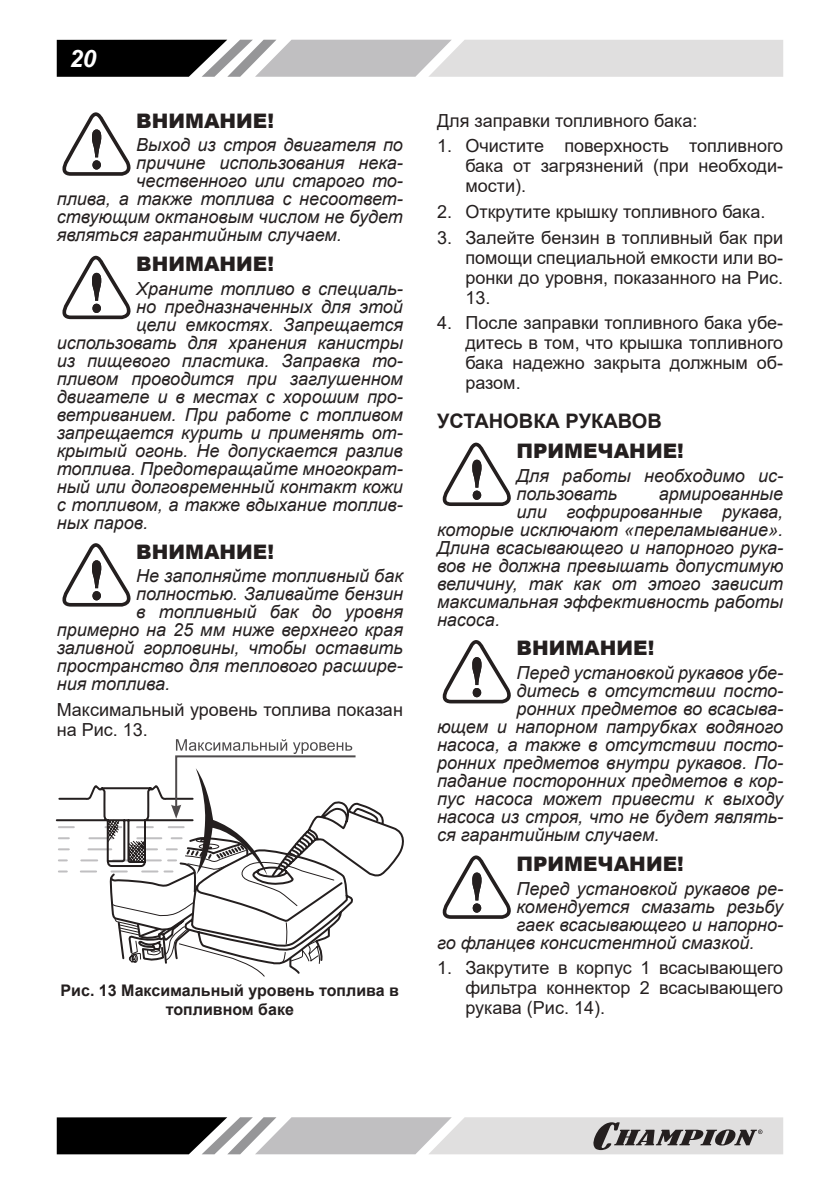
<style>
.page{position:relative;width:840px;height:1191px;background:#fff}
.page>*{position:absolute;margin:0;border:0;box-sizing:border-box;transform-origin:0 0}
.t1{font:italic 700 24px "Arial";color:#fff}
.t2{font:900 20px "Arial";color:#241f1f}
.t3{font:700 20px "Arial";color:#241f1f}
.t4{font:italic 18px/18px "Arial";color:#241f1f}
.t5{font:18px/20px "Arial";color:#241f1f;text-align:justify}
.t6{font:700 16px/19.2px "Arial";color:#241f1f;text-align:center}
</style>
<div class="page">
<svg style="left:57px;top:40px;width:725px;height:37px;background:#aaa9aa"></svg>
<svg style="left:57px;top:1117px;width:725px;height:37px;background:#9e9e9e"></svg>
<svg style="left:62px;top:112px;width:69px;height:64px"></svg>
<svg style="left:62px;top:256px;width:69px;height:63px"></svg>
<svg style="left:62px;top:543px;width:69px;height:63px"></svg>
<svg style="left:55px;top:739px;width:349px;height:238px"></svg>
<svg style="left:442px;top:442px;width:69px;height:64px"></svg>
<svg style="left:442px;top:640px;width:69px;height:63px"></svg>
<svg style="left:442px;top:855px;width:69px;height:64px"></svg>
<h1 class="t1" style="left:70px;top:44px;width:28px">20</h1>
<p class="t2" style="left:136px;top:106px;width:139px">ВНИМАНИЕ!</p>
<p class="t4" style="left:136px;top:136px;width:268px">Выход из строя двигателя по</p>
<p class="t4" style="left:136px;top:154px;width:268px">причине использования нека-</p>
<p class="t4" style="left:136px;top:172px;width:268px">чественного или старого то-</p>
<p class="t4" style="left:57px;top:190px;width:347px">плива, а также топлива с несоответ-</p>
<p class="t4" style="left:57px;top:208px;width:347px">ствующим октановым числом не будет</p>
<p class="t4" style="left:57px;top:226px;width:286px">являться гарантийным случаем.</p>
<p class="t2" style="left:136px;top:249px;width:139px">ВНИМАНИЕ!</p>
<p class="t4" style="left:136px;top:280px;width:268px">Храните топливо в специаль-</p>
<p class="t4" style="left:136px;top:298px;width:268px">но предназначенных для этой</p>
<p class="t4" style="left:136px;top:316px;width:268px">цели емкостях. Запрещается</p>
<p class="t4" style="left:57px;top:334px;width:347px">использовать для хранения канистры</p>
<p class="t4" style="left:57px;top:352px;width:347px">из пищевого пластика. Заправка то-</p>
<p class="t4" style="left:57px;top:370px;width:347px">пливом проводится при заглушенном</p>
<p class="t4" style="left:57px;top:388px;width:347px">двигателе и в местах с хорошим про-</p>
<p class="t4" style="left:57px;top:406px;width:347px">ветриванием. При работе с топливом</p>
<p class="t4" style="left:57px;top:424px;width:347px">запрещается курить и применять от-</p>
<p class="t4" style="left:57px;top:442px;width:347px">крытый огонь. Не допускается разлив</p>
<p class="t4" style="left:57px;top:460px;width:347px">топлива. Предотвращайте многократ-</p>
<p class="t4" style="left:57px;top:478px;width:347px">ный или долговременный контакт кожи</p>
<p class="t4" style="left:57px;top:496px;width:347px">с топливом, а также вдыхание топлив-</p>
<p class="t4" style="left:57px;top:514px;width:93px">ных паров.</p>
<p class="t2" style="left:136px;top:537px;width:139px">ВНИМАНИЕ!</p>
<p class="t4" style="left:136px;top:567px;width:268px">Не заполняйте топливный бак</p>
<p class="t4" style="left:136px;top:585px;width:268px">полностью. Заливайте бензин</p>
<p class="t4" style="left:136px;top:603px;width:268px">в топливный бак до уровня</p>
<p class="t4" style="left:57px;top:621px;width:347px">примерно на 25 мм ниже верхнего края</p>
<p class="t4" style="left:57px;top:639px;width:347px">заливной горловины, чтобы оставить</p>
<p class="t4" style="left:57px;top:657px;width:347px">пространство для теплового расшире-</p>
<p class="t4" style="left:57px;top:675px;width:115px">ния топлива.</p>
<p class="t5" style="left:57px;top:699px;width:347px">Максимальный уровень топлива показан на Рис. 13.</p>
<p class="t6" style="left:61px;top:981px;width:340px">Рис. 13 Максимальный уровень топлива в топливном баке</p>
<p class="t5" style="left:437px;top:110px;width:262px">Для заправки топливного бака:</p>
<p class="t5" style="left:465px;top:136px;width:319px;text-indent:-28px">1. Очистите поверхность топливного бака от загрязнений (при необходи&shy;мости).</p>
<p class="t5" style="left:437px;top:201px;width:330px">2. Открутите крышку топливного бака.</p>
<p class="t5" style="left:465px;top:227px;width:319px;text-indent:-28px">3. Залейте бензин в топливный бак при помощи специальной емкости или во&shy;ронки до уровня, показанного на Рис.<br>13.</p>
<p class="t5" style="left:465px;top:313px;width:319px;text-indent:-28px">4. После заправки топливного бака убе&shy;дитесь в том, что крышка топливного бака надежно закрыта должным об&shy;разом.</p>
<p class="t3" style="left:437px;top:407px;width:226px">УСТАНОВКА РУКАВОВ</p>
<p class="t2" style="left:516px;top:436px;width:169px">ПРИМЕЧАНИЕ!</p>
<p class="t4" style="left:516px;top:466px;width:268px">Для работы необходимо ис&shy;пользовать</p>
<p class="t4" style="left:658px;top:484px;width:126px">армированные</p>
<p class="t4" style="left:516px;top:502px;width:268px">или гофрированные рукава,</p>
<p class="t4" style="left:437px;top:520px;width:347px">которые исключают «переламывание».</p>
<p class="t4" style="left:437px;top:538px;width:347px">Длина всасывающего и напорного рука-</p>
<p class="t4" style="left:437px;top:556px;width:347px">вов не должна превышать допустимую</p>
<p class="t4" style="left:437px;top:574px;width:347px">величину, так как от этого зависит</p>
<p class="t4" style="left:437px;top:592px;width:347px">максимальная эффективность работы</p>
<p class="t4" style="left:437px;top:610px;width:64px">насоса.</p>
<p class="t2" style="left:516px;top:634px;width:139px">ВНИМАНИЕ!</p>
<p class="t4" style="left:516px;top:664px;width:268px">Перед установкой рукавов убе-</p>
<p class="t4" style="left:516px;top:682px;width:268px">дитесь в отсутствии посто-</p>
<p class="t4" style="left:516px;top:700px;width:268px">ронних предметов во всасыва-</p>
<p class="t4" style="left:437px;top:718px;width:347px">ющем и напорном патрубках водяного</p>
<p class="t4" style="left:437px;top:736px;width:347px">насоса, а также в отсутствии посто-</p>
<p class="t4" style="left:437px;top:754px;width:347px">ронних предметов внутри рукавов. По-</p>
<p class="t4" style="left:437px;top:772px;width:347px">падание посторонних предметов в кор-</p>
<p class="t4" style="left:437px;top:790px;width:347px">пус насоса может привести к выходу</p>
<p class="t4" style="left:437px;top:808px;width:347px">насоса из строя, что не будет являть-</p>
<p class="t4" style="left:437px;top:826px;width:224px">ся гарантийным случаем.</p>
<p class="t2" style="left:516px;top:849px;width:169px">ПРИМЕЧАНИЕ!</p>
<p class="t4" style="left:516px;top:879px;width:268px">Перед установкой рукавов ре-</p>
<p class="t4" style="left:516px;top:897px;width:268px">комендуется смазать резьбу</p>
<p class="t4" style="left:516px;top:915px;width:268px">гаек всасывающего и напорно-</p>
<p class="t4" style="left:437px;top:933px;width:319px">го фланцев консистентной смазкой.</p>
<p class="t5" style="left:465px;top:957px;width:319px;text-indent:-28px">1. Закрутите в корпус 1 всасывающего фильтра коннектор 2 всасывающего рукава (Рис. 14).</p>
</div>
